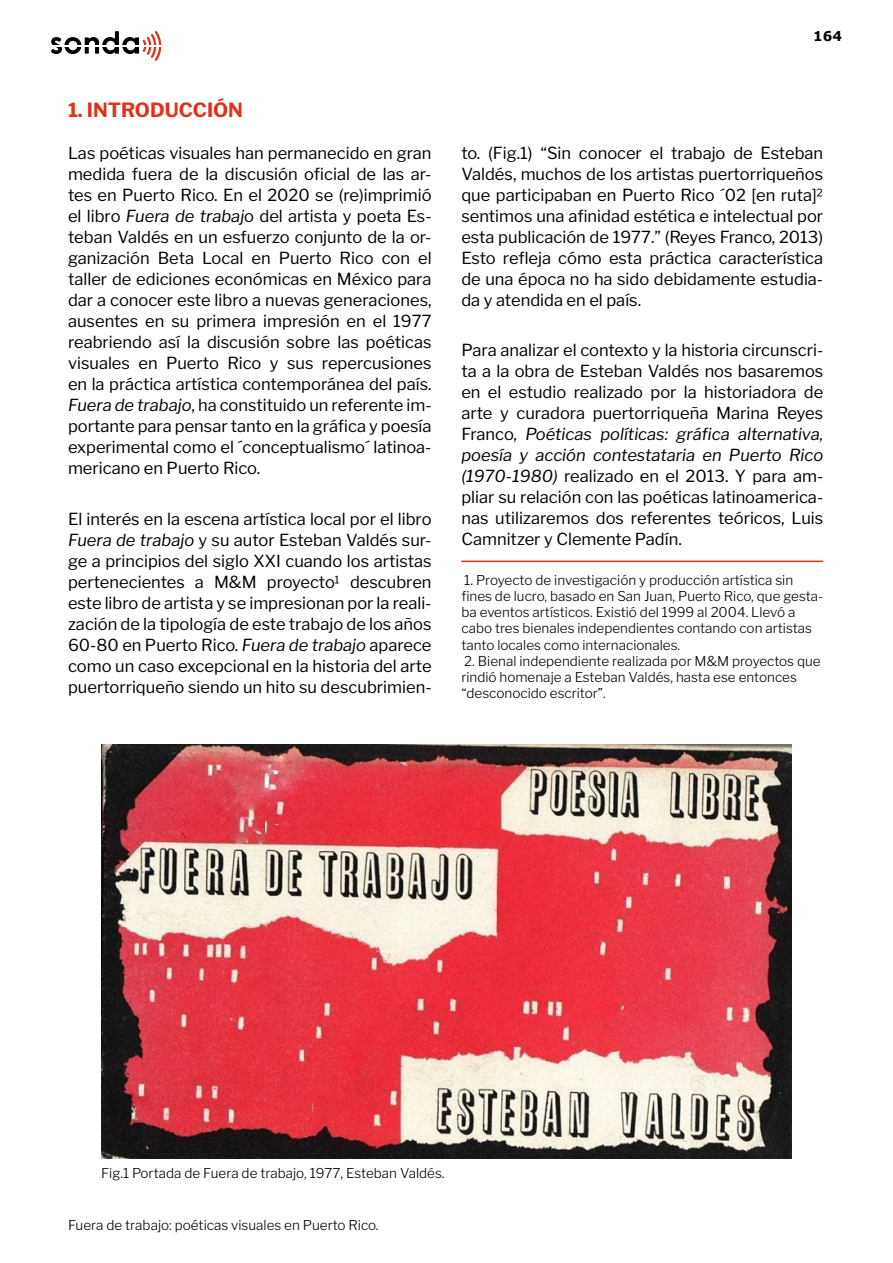
<style>
.page{position:relative;width:893px;height:1263px;background:#fff}
.page>*{position:absolute;margin:0;border:0;box-sizing:border-box;transform-origin:0 0}
.t1{font:700 19.5px "Libre Franklin";color:#e0321b}
.t2{font:16.5px/21px "Libre Franklin";color:#000;text-align:justify}
.t3{font:300 13.5px/16.2px "Libre Franklin";color:#000}
.t4{font:700 13.5px "Verdana";color:#000}
.s1{font-style:italic}
</style>
<div class="page">
<svg style="left:51px;top:31px;width:111px;height:30px"></svg>
<hr style="left:52px;top:45px;width:110px;height:2px;background:#fff">
<img style="left:101px;top:745px;width:691px;height:413px">
<hr style="left:461px;top:561px;width:362px;height:1px;background:#e0321b">
<p class="t1" style="left:68px;top:94px;width:177px">1. INTRODUCCIÓN</p>
<p class="t2" style="left:68px;top:141px;width:365px">Las poéticas visuales han permanecido en gran medida fuera de la discusión oficial de las ar&shy;tes en Puerto Rico. En el 2020 se (re)imprimió el libro <span class="s1">Fuera de trabaj</span>o del artista y poeta Es&shy;teban Valdés en un esfuerzo conjunto de la or&shy;ganización Beta Local en Puerto Rico con el taller de ediciones económicas en México para dar a conocer este libro a nuevas generaciones, ausentes en su primera impresión en el 1977 reabriendo así la discusión sobre las poéticas visuales en Puerto Rico y sus repercusiones en la práctica artística contemporánea del país.<br><span class="s1">Fuera de trabajo</span>, ha constituido un referente im&shy;portante para pensar tanto en la gráfica y poesía experimental como el ´conceptualismo´ latinoa&shy;mericano en Puerto Rico.</p>
<p class="t2" style="left:68px;top:507px;width:365px">El interés en la escena artística local por el libro <span class="s1">Fuera de trabajo</span> y su autor Esteban Valdés sur&shy;ge a principios del siglo XXI cuando los artistas pertenecientes a M&amp;M proyecto1 descubren este libro de artista y se impresionan por la reali&shy;zación de la tipología de este trabajo de los años 60-80 en Puerto Rico. <span class="s1">Fuera de trabajo</span> aparece como un caso excepcional en la historia del arte puertorriqueño siendo un hito su descubrimien-</p>
<p class="t4" style="left:813px;top:27px;width:30px">164</p>
<p class="t2" style="left:461px;top:140px;width:363px">to. (Fig.1) “Sin conocer el trabajo de Esteban Valdés, muchos de los artistas puertorriqueños que participaban en Puerto Rico ´02 [en ruta]2 sentimos una afinidad estética e intelectual por esta publicación de 1977.” (Reyes Franco, 2013)<br>Esto refleja cómo esta práctica característica de una época no ha sido debidamente estudia&shy;da y atendida en el país.</p>
<p class="t2" style="left:461px;top:338px;width:363px">Para analizar el contexto y la historia circunscri&shy;ta a la obra de Esteban Valdés nos basaremos en el estudio realizado por la historiadora de arte y curadora puertorriqueña Marina Reyes Franco, <span class="s1">Poéticas políticas: gráfica alternativa, poesía y acción contestataria en Puerto Rico (1970-1980)</span> realizado en el 2013. Y para am&shy;pliar su relación con las poéticas latinoamerica&shy;nas utilizaremos dos referentes teóricos, Luis Camnitzer y Clemente Padín.</p>
<p class="t3" style="left:461px;top:570px;width:363px">1. Proyecto de investigación y producción artística sin fines de lucro, basado en San Juan, Puerto Rico, que gesta&shy;ba eventos artísticos. Existió del 1999 al 2004. Llevó a cabo tres bienales independientes contando con artistas tanto locales como internacionales.</p>
<p class="t3" style="left:461px;top:651px;width:361px">2. Bienal independiente realizada por M&amp;M proyectos que rindió homenaje a Esteban Valdés, hasta ese entonces “desconocido escritor”.</p>
<p class="t3" style="left:101px;top:1164px;width:345px">Fig.1 Portada de Fuera de trabajo, 1977, Esteban Valdés.</p>
<p class="t3" style="left:68px;top:1216px;width:312px">Fuera de trabajo: poéticas visuales en Puerto Rico.</p>
</div>
